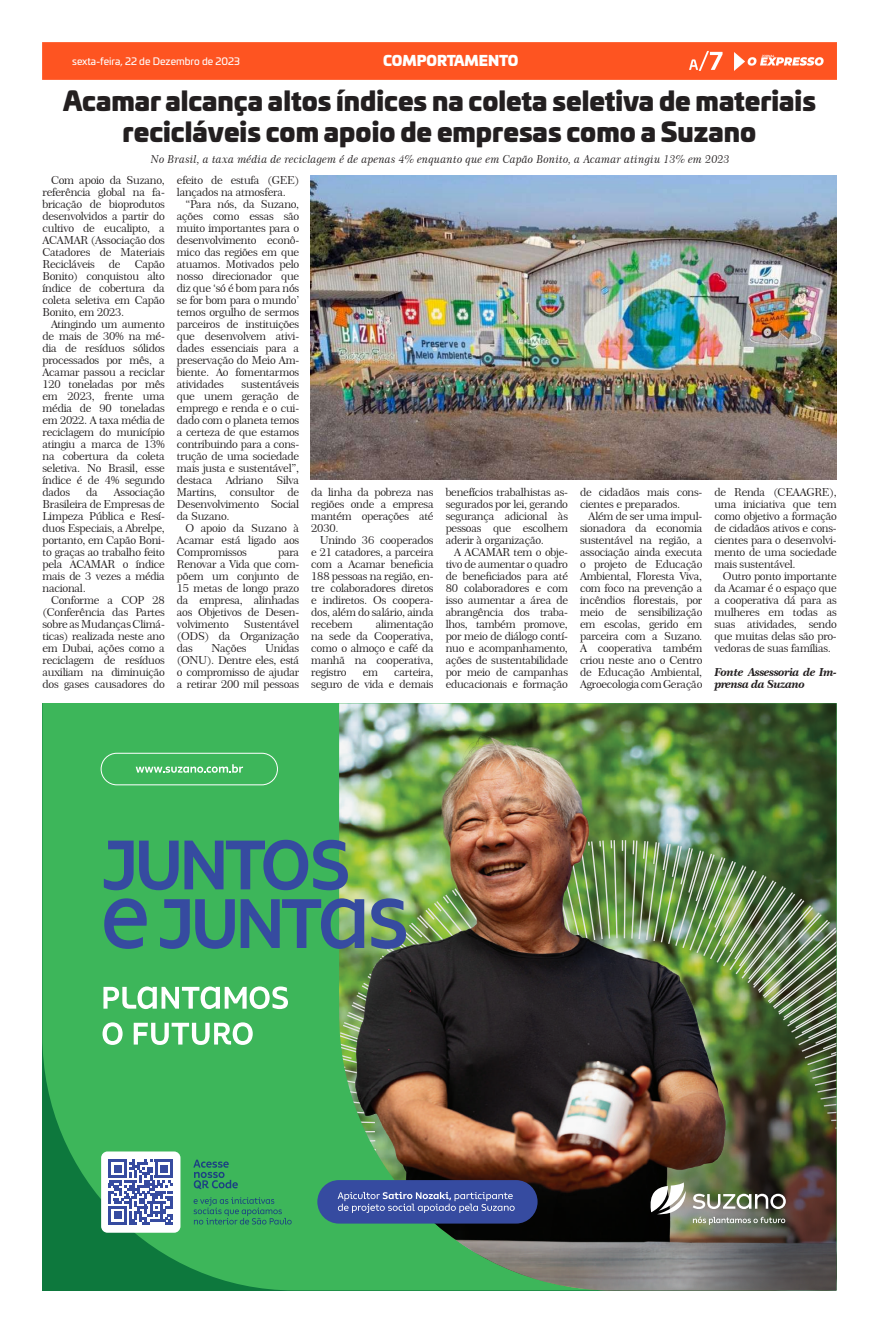
<style>
.page{position:relative;width:879px;height:1333px;background:#fff}
.page>*{position:absolute;margin:0;border:0;box-sizing:border-box;transform-origin:0 0}
.t1{font:900 26px/31.2px "Univia Pro";color:#231f20;text-align:center}
.t2{font:900 14px "Univia Pro";color:#fff}
.t3{font:11px/12px "Century 751 BT Roman No 2 B";letter-spacing:-.025em;color:#231f20;text-align:justify}
.t4{font:11px "Century 751 BT Italic B";color:#231f20}
.t5{font:11px/12px "Century 751 BT Bold Italic B";letter-spacing:-.05em;color:#231f20}
.t6{font:10px "Univia Pro";color:#fff}
</style>
<div class="page">
<div style="left:43px;top:43px;width:794px;height:36px;background:#fe5421"></div>
<img style="left:311px;top:176px;width:525px;height:303px">
<svg style="left:43px;top:703px;width:296px;height:587px;background:#36ad56"></svg>
<img style="left:339px;top:703px;width:497px;height:587px">
<svg style="left:650px;top:1182px;width:36px;height:32px"></svg>
<svg style="left:692px;top:1193px;width:94px;height:15px"></svg>
<svg style="left:693px;top:1216px;width:92px;height:8px"></svg>
<div style="left:101px;top:752px;width:177px;height:33px;border:1px solid #fff;border-radius:16px"></div>
<svg style="left:136px;top:764px;width:107px;height:8px"></svg>
<img style="left:102px;top:839px;width:734px;height:293px">
<div style="left:101px;top:1151px;width:79px;height:81px;background:#fff;border-radius:6px"></div>
<svg style="left:193px;top:1159px;width:45px;height:29px"></svg>
<svg style="left:194px;top:1197px;width:98px;height:27px;background:#36a160"></svg>
<div style="left:317px;top:1179px;width:220px;height:44px;background:#364ba0;border-radius:22px"></div>
<svg style="left:338px;top:1139px;width:177px;height:151px"></svg>
<svg style="left:109px;top:1159px;width:64px;height:65px"></svg>
<hr style="left:109px;top:1221px;width:18px;height:3px;background:#364ba0">
<div style="left:114px;top:1211px;width:7px;height:8px;background:#364ba0"></div>
<p class="t6" style="left:72px;top:54px;width:169px">sexta-feira, 22 de Dezembro de 2023</p>
<p class="t2" style="left:383px;top:49px;width:137px">COMPORTAMENTO</p>
<h1 class="t1" style="left:63px;top:83px;width:754px">Acamar alcança altos índices na coleta seletiva de materiais recicláveis com apoio de empresas como a Suzano</h1>
<p class="t3" style="left:43px;top:174px;width:124px;text-indent:9px">Com apoio da Suzano, referência global na fa&shy;bricação de bioprodutos desenvolvidos a partir do cultivo de eucalipto, a ACAMAR (Associação dos Catadores de Materiais Recicláveis</p>
<p class="t4" style="left:151px;top:152px;width:580px">No Brasil, a taxa média de reciclagem é de apenas 4% enquanto que em Capão Bonito, a Acamar atingiu 13% em 2023</p>
<p class="t3" style="left:177px;top:174px;width:124px">efeito de estufa (GEE) lançados na atmosfera.</p>
<p class="t3" style="left:177px;top:198px;width:124px;text-indent:9px">“Para nós, da Suzano, ações como essas são muito importantes para o desenvolvimento econô&shy;mico das regiões em que atuamos. Motivados pelo nosso direcionador que diz que ‘só é bom para nós se for bom para o mundo’ temos orgulho de sermos parceiros de instituições que desenvolvem ativi&shy;dades essenciais para a preservação do Meio Am&shy;biente. Ao fomentarmos atividades</p>
<p class="t3" style="left:109px;top:258px;width:13px">de</p>
<p class="t3" style="left:43px;top:258px;width:124px;text-indent:92px">Capão Bonito) conquistou alto índice de cobertura da coleta seletiva em Capão Bonito, em 2023.</p>
<p class="t3" style="left:43px;top:318px;width:124px;text-indent:9px">Atingindo um aumento de mais de 30% na mé&shy;dia de resíduos sólidos processados por mês, a Acamar passou a reciclar 120 toneladas por mês em 2023, frente uma média de 90 toneladas em 2022. A taxa média de reciclagem do município atingiu a marca de 13% na cobertura da coleta seletiva. No Brasil, esse índice é de 4% segundo dados</p>
<p class="t3" style="left:177px;top:378px;width:124px;text-indent:65px">sustentáveis que unem geração de emprego e renda e o cui&shy;dado com o planeta temos a certeza de que estamos contribuindo para a cons&shy;trução de uma sociedade mais justa e sustentável”, destaca Adriano Silva Martins, consultor de Desenvolvimento Social da Suzano.</p>
<p class="t3" style="left:177px;top:522px;width:124px;text-indent:9px">O apoio da Suzano à Acamar está ligado aos Compromissos</p>
<p class="t3" style="left:311px;top:486px;width:124px">da linha da pobreza nas regiões onde a empresa mantém operações até 2030.</p>
<p class="t3" style="left:311px;top:534px;width:124px;text-indent:9px">Unindo 36 cooperados e 21 catadores, a parceira com a Acamar beneficia 188 pessoas na região, en&shy;tre colaboradores diretos e indiretos. Os coopera&shy;dos, além do salário, ainda recebem</p>
<p class="t3" style="left:446px;top:486px;width:124px">benefícios trabalhistas as&shy;segurados por lei, gerando segurança adicional às pessoas que escolhem aderir à organização.</p>
<p class="t3" style="left:446px;top:546px;width:124px;text-indent:9px">A ACAMAR tem o obje&shy;tivo de aumentar o quadro de beneficiados para até 80 colaboradores e com isso aumentar a área de abrangência dos traba&shy;lhos, também promove, por meio de diálogo contí&shy;nuo e acompanhamento, ações de sustentabilidade por meio de campanhas educacionais e formação</p>
<p class="t3" style="left:580px;top:486px;width:124px">de cidadãos mais cons&shy;cientes e preparados.</p>
<p class="t3" style="left:580px;top:510px;width:124px;text-indent:9px">Além de ser uma impul&shy;sionadora da economia sustentável na região, a associação ainda executa o projeto de Educação Ambiental, Floresta Viva, com foco na prevenção a incêndios florestais, por meio de sensibilização em escolas, gerido em parceira com a Suzano.<br>A cooperativa também criou neste ano o Centro de Educação Ambiental, Agroecologia com Geração</p>
<p class="t3" style="left:714px;top:486px;width:124px">de Renda (CEAAGRE), uma iniciativa que tem como objetivo a formação de cidadãos ativos e cons&shy;cientes para o desenvolvi&shy;mento de uma sociedade mais sustentável.</p>
<p class="t3" style="left:714px;top:570px;width:124px;text-indent:9px">Outro ponto importante da Acamar é o espaço que a cooperativa dá para as mulheres em todas as suas atividades, sendo que muitas delas são pro&shy;vedoras de suas famílias.</p>
<p class="t5" style="left:714px;top:666px;width:124px">Fonte Assessoria de Im&shy;prensa da Suzano</p>
<p class="t3" style="left:86px;top:486px;width:13px">da</p>
<p class="t3" style="left:43px;top:486px;width:124px;text-indent:71px">Associação Brasileira de Empresas de Limpeza Pública e Resí&shy;duos Especiais, a Abrelpe, portanto, em Capão Boni&shy;to graças ao trabalho feito pela ACAMAR o índice mais de 3 vezes a média nacional.</p>
<p class="t3" style="left:43px;top:594px;width:124px;text-indent:9px">Conforme a COP 28 (Conferência das Partes sobre as Mudanças Climá&shy;ticas) realizada neste ano em Dubai, ações como a reciclagem de resíduos auxiliam na diminuição dos gases causadores do</p>
<p class="t3" style="left:177px;top:546px;width:124px;text-indent:101px">para Renovar a Vida que com&shy;põem um conjunto de 15 metas de longo prazo da empresa, alinhadas aos Objetivos de Desen&shy;volvimento</p>
<p class="t3" style="left:311px;top:618px;width:124px;text-indent:64px">alimentação na sede da Cooperativa, como o almoço e café da manhã na cooperativa, registro</p>
<p class="t3" style="left:177px;top:618px;width:124px;text-indent:67px">Sustentável (ODS) da Organização das</p>
<p class="t3" style="left:177px;top:642px;width:124px;text-indent:88px">Unidas (ONU). Dentre eles, está o compromisso de ajudar a retirar 200 mil pessoas</p>
<p class="t3" style="left:212px;top:642px;width:36px">Nações</p>
<p class="t3" style="left:311px;top:666px;width:124px;text-align:right">carteira,<br>seguro de vida e demais</p>
<p class="t3" style="left:363px;top:666px;width:17px">em</p>
</div>
